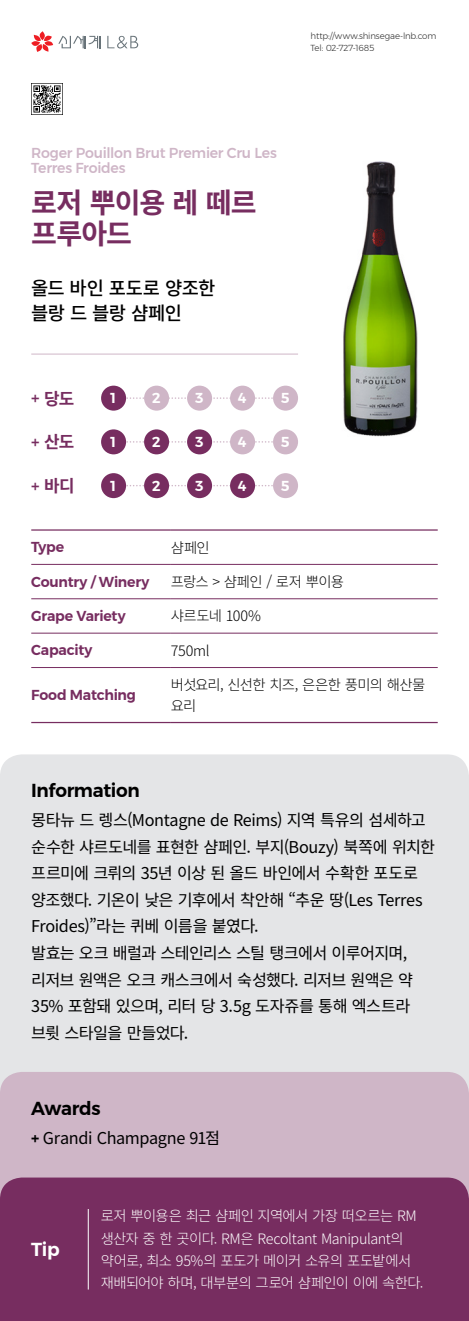
<style>
.page{position:relative;width:469px;height:1321px;background:#fff}
.page>*{position:absolute;margin:0;border:0;box-sizing:border-box;transform-origin:0 0}
.와인제목_45{font:700 28.12px/31.2px "Source Han Sans K";letter-spacing:-.03em;color:#772d60}
.와인소개_30{font:500 18.75px "Source Han Sans K";letter-spacing:-.03em;color:#000}
.본문영문_30{font:600 18.75px "Montserrat";letter-spacing:-.02em;color:#000}
.본문영문_30-2{font:600 18.75px "Montserrat";color:#fff}
.본문_26{font:700 16.88px "Source Han Sans K";color:#772d60}
.본문_26-2{font:16.25px/26.6px "Source Han Sans K";letter-spacing:-.03em;color:#000}
.표__팁_23{font:300 14.38px/22.2px "Source Han Sans K";letter-spacing:-.035em;color:#fff}
.표__팁_23-2{font:300 14.38px/20.6px "Source Han Sans K";letter-spacing:-.05em;color:#000}
.표_영문{font:600 14.38px "Montserrat";letter-spacing:-.015em;color:#772d60}
.와인영문_23{font:500 14.38px/15.6px "Montserrat";letter-spacing:-.015em;color:#cfb6c7}
.표_영문-2{font:600 14.38px "Montserrat";color:#fff}
.신세계_주소전화_14{font:300 8.75px "Montserrat";letter-spacing:-.015em;color:#333}
.s1{font-family:"Montserrat";font-weight:500}
.s2{font-family:"Montserrat";font-weight:600}
</style>
<div class="page">
<img style="left:269px;top:161px;width:149px;height:294px">
<svg style="left:31px;top:31px;width:69px;height:21px"></svg>
<svg style="left:107px;top:36px;width:31px;height:12px"></svg>
<img style="left:31px;top:83px;width:31px;height:31px">
<svg style="left:126px;top:397px;width:147px;height:2px"></svg>
<div style="left:101px;top:386px;width:25px;height:25px;background:#772d60;border-radius:50%"></div>
<div style="left:144px;top:386px;width:25px;height:25px;background:#cfb6c7;border-radius:50%"></div>
<div style="left:187px;top:386px;width:25px;height:25px;background:#cfb6c7;border-radius:50%"></div>
<div style="left:230px;top:386px;width:25px;height:25px;background:#cfb6c7;border-radius:50%"></div>
<div style="left:273px;top:386px;width:25px;height:25px;background:#cfb6c7;border-radius:50%"></div>
<svg style="left:126px;top:441px;width:147px;height:2px"></svg>
<div style="left:101px;top:429px;width:25px;height:25px;background:#772d60;border-radius:50%"></div>
<div style="left:144px;top:429px;width:25px;height:25px;background:#772d60;border-radius:50%"></div>
<div style="left:187px;top:429px;width:25px;height:25px;background:#772d60;border-radius:50%"></div>
<div style="left:230px;top:429px;width:25px;height:25px;background:#cfb6c7;border-radius:50%"></div>
<div style="left:273px;top:429px;width:25px;height:25px;background:#cfb6c7;border-radius:50%"></div>
<svg style="left:126px;top:485px;width:147px;height:1px"></svg>
<div style="left:101px;top:473px;width:25px;height:25px;background:#772d60;border-radius:50%"></div>
<div style="left:144px;top:473px;width:25px;height:25px;background:#772d60;border-radius:50%"></div>
<div style="left:187px;top:473px;width:25px;height:25px;background:#772d60;border-radius:50%"></div>
<div style="left:230px;top:473px;width:25px;height:25px;background:#772d60;border-radius:50%"></div>
<div style="left:273px;top:473px;width:25px;height:25px;background:#cfb6c7;border-radius:50%"></div>
<hr style="left:31px;top:354px;width:267px;height:1px;background:#cfb6c7">
<hr style="left:31px;top:564px;width:140px;height:1px;background:#772d60">
<hr style="left:171px;top:564px;width:267px;height:1px;background:#772d60">
<hr style="left:31px;top:599px;width:140px;height:1px;background:#772d60">
<hr style="left:171px;top:599px;width:267px;height:1px;background:#772d60">
<hr style="left:31px;top:633px;width:140px;height:1px;background:#772d60">
<hr style="left:171px;top:633px;width:267px;height:1px;background:#772d60">
<hr style="left:31px;top:667px;width:140px;height:1px;background:#772d60">
<hr style="left:171px;top:667px;width:267px;height:1px;background:#772d60">
<hr style="left:31px;top:529px;width:140px;height:2px;background:#772d60">
<hr style="left:171px;top:529px;width:267px;height:2px;background:#772d60">
<hr style="left:31px;top:722px;width:140px;height:1px;background:#772d60">
<hr style="left:171px;top:722px;width:267px;height:1px;background:#772d60">
<div style="left:0;top:754px;width:469px;height:318px;background:#e4e5e7;border-radius:22px"></div>
<div style="left:0;top:1072px;width:469px;height:106px;background:#cfb6c7;border-radius:22px"></div>
<div style="left:0;top:1177px;width:469px;height:144px;background:#772d60;border-radius:22px"></div>
<hr style="left:88px;top:1209px;width:1px;height:80px;background:#fff">
<p class="신세계_주소전화_14" style="left:310px;top:29px;width:127px">http://www.shinsegae-lnb.com</p>
<p class="신세계_주소전화_14" style="left:310px;top:41px;width:65px">Tel: 02-727-1685</p>
<p class="와인영문_23" style="left:31px;top:145px;width:247px">Roger Pouillon Brut Premier Cru Les<br>Terres Froides</p>
<p class="와인제목_45" style="left:31px;top:188px;width:227px">로저 뿌이용 레 떼르 프루아드</p>
<p class="와인소개_30" style="left:31px;top:278px;width:185px">올드 바인 포도로 양조한</p>
<p class="와인소개_30" style="left:31px;top:303px;width:152px">블랑 드 블랑 샴페인</p>
<p class="본문_26" style="left:31px;top:389px;width:45px"><span class="s1">+</span> 당도</p>
<p class="표_영문-2" style="left:110px;top:387px;width:7px">1</p>
<p class="표_영문-2" style="left:152px;top:387px;width:10px">2</p>
<p class="표_영문-2" style="left:195px;top:387px;width:10px">3</p>
<p class="표_영문-2" style="left:238px;top:387px;width:10px">4</p>
<p class="표_영문-2" style="left:281px;top:387px;width:10px">5</p>
<p class="본문_26" style="left:31px;top:433px;width:45px"><span class="s1">+</span> 산도</p>
<p class="표_영문-2" style="left:110px;top:430px;width:7px">1</p>
<p class="표_영문-2" style="left:152px;top:430px;width:10px">2</p>
<p class="표_영문-2" style="left:195px;top:430px;width:10px">3</p>
<p class="표_영문-2" style="left:238px;top:430px;width:10px">4</p>
<p class="표_영문-2" style="left:281px;top:430px;width:10px">5</p>
<p class="본문_26" style="left:31px;top:476px;width:45px"><span class="s1">+</span> 바디</p>
<p class="표_영문-2" style="left:110px;top:474px;width:7px">1</p>
<p class="표_영문-2" style="left:152px;top:474px;width:10px">2</p>
<p class="표_영문-2" style="left:195px;top:474px;width:10px">3</p>
<p class="표_영문-2" style="left:238px;top:474px;width:10px">4</p>
<p class="표_영문-2" style="left:281px;top:474px;width:10px">5</p>
<p class="표_영문" style="left:31px;top:536px;width:34px">Type</p>
<p class="표__팁_23-2" style="left:171px;top:537px;width:40px">샴페인</p>
<p class="표_영문" style="left:31px;top:570px;width:120px">Country / Winery</p>
<p class="표__팁_23-2" style="left:171px;top:572px;width:175px">프랑스 &gt; 샴페인 / 로저 뿌이용</p>
<p class="표_영문" style="left:31px;top:604px;width:96px">Grape Variety</p>
<p class="표__팁_23-2" style="left:171px;top:606px;width:92px">샤르도네 100%</p>
<p class="표_영문" style="left:31px;top:639px;width:63px">Capacity</p>
<p class="표__팁_23-2" style="left:171px;top:641px;width:40px">750ml</p>
<p class="표_영문" style="left:31px;top:684px;width:106px">Food Matching</p>
<p class="표__팁_23-2" style="left:171px;top:675px;width:256px">버섯요리, 신선한 치즈, 은은한 풍미의 해산물 요리</p>
<p class="본문영문_30" style="left:31px;top:776px;width:110px">Information</p>
<p class="본문_26-2" style="left:31px;top:807px;width:405px">몽타뉴 드 렝스(Montagne de Reims) 지역 특유의 섬세하고 순수한 샤르도네를 표현한 샴페인. 부지(Bouzy) 북쪽에 위치한 프르미에 크뤼의 35년 이상 된 올드 바인에서 수확한 포도로 양조했다. 기온이 낮은 기후에서 착안해 “추운 땅(Les Terres<br>Froides)”라는 퀴베 이름을 붙였다.</p>
<p class="본문_26-2" style="left:31px;top:940px;width:383px">발효는 오크 배럴과 스테인리스 스틸 탱크에서 이루어지며, 리저브 원액은 오크 캐스크에서 숙성했다. 리저브 원액은 약<br>35% 포함돼 있으며, 리터 당 3.5g 도자쥬를 통해 엑스트라 브륏 스타일을 만들었다.</p>
<p class="본문영문_30" style="left:31px;top:1093px;width:71px">Awards</p>
<p class="본문_26-2" style="left:31px;top:1125px;width:190px"><span class="s2">+</span> Grandi Champagne 91점</p>
<p class="본문영문_30-2" style="left:31px;top:1234px;width:30px">Tip</p>
<p class="표__팁_23" style="left:101px;top:1205px;width:324px">로저 뿌이용은 최근 샴페인 지역에서 가장 떠오르는 RM 생산자 중 한 곳이다. RM은 Recoltant Manipulant의 약어로, 최소 95%의 포도가 메이커 소유의 포도밭에서 재배되어야 하며, 대부분의 그로어 샴페인이 이에 속한다.</p>
</div>
